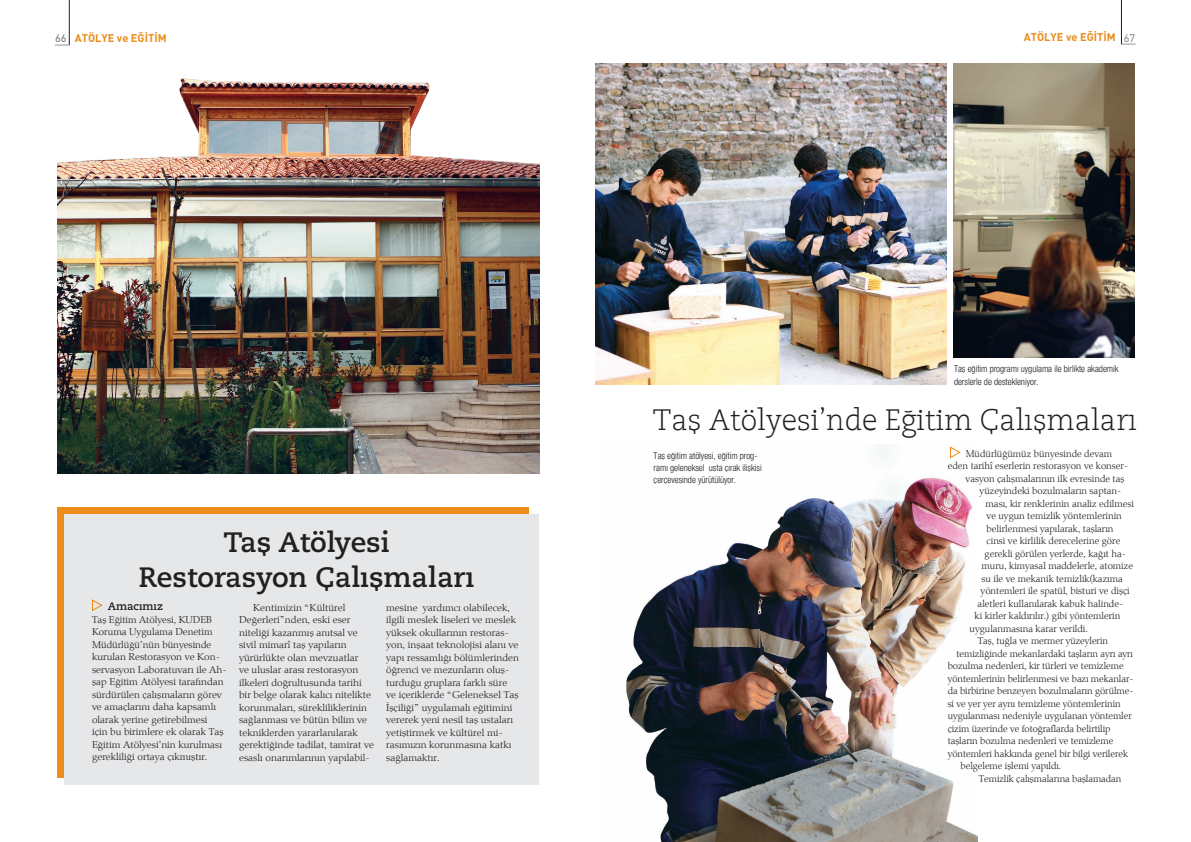
<style>
.page{position:relative;width:1191px;height:842px;background:#fff}
.page>*{position:absolute;margin:0;border:0;box-sizing:border-box;transform-origin:0 0}
.baslik1{font:29.5px "Caecilia Light T";letter-spacing:-.005em;color:#231f20}
.baslik1-2{font:700 28px "Caecilia";color:#231f20}
.t1{font:11px "dinbold T";color:#eb8c1b}
.arabaslik{font:700 11px "Caecilia";color:#231f20}
.t2{font:11px "DINPLAINT";color:#636366}
.t3{font:11px "DINPLAINT";color:#76787b}
.metin{font:10px/12.5px "Palatino Light T";color:#231f20}
.resimalti{font:9.5px/12.2px "Helvetica LCT";letter-spacing:-.005em;color:#231f20}
</style>
<div class="page">
<hr style="left:1121px;top:0;width:1px;height:45px;background:#231f20">
<svg style="left:1121px;top:44px;width:14px;height:1px"></svg>
<hr style="left:69px;top:0;width:1px;height:45px;background:#231f20">
<svg style="left:55px;top:45px;width:14px;height:1px"></svg>
<img style="left:626px;top:444px;width:352px;height:398px">
<img style="left:953px;top:63px;width:181px;height:295px">
<img style="left:595px;top:63px;width:351px;height:321px">
<svg style="left:949px;top:445px;width:12px;height:14px"></svg>
<img style="left:57px;top:78px;width:482px;height:395px">
<div style="left:57px;top:507px;width:472px;height:271px;background:#eb8c1b"></div>
<div style="left:65px;top:514px;width:474px;height:271px;background:#e6e7e9"></div>
<svg style="left:92px;top:599px;width:11px;height:13px"></svg>
<p class="t2" style="left:55px;top:31px;width:13px">66</p>
<p class="t1" style="left:75px;top:30px;width:93px">ATÖLYE ve EĞİTİM</p>
<p class="t1" style="left:1024px;top:30px;width:93px">ATÖLYE ve EĞİTİM</p>
<p class="t3" style="left:1123px;top:31px;width:13px">67</p>
<p class="resimalti" style="left:954px;top:363px;width:166px">Taş eğitim programı uygulama ile birlikte akademik derslerle de destekleniyor.</p>
<p class="baslik1-2" style="left:223px;top:526px;width:168px">Taş Atölyesi</p>
<p class="baslik1-2" style="left:139px;top:561px;width:337px">Restorasyon Çalışmaları</p>
<p class="arabaslik" style="left:108px;top:600px;width:57px">Amacımız</p>
<p class="metin" style="left:92px;top:613px;width:136px">Taş Eğitim Atölyesi, KUDEB<br>Koruma Uygulama Denetim<br>Müdürlüğü’nün bünyesinde kurulan Restorasyon ve Kon&shy;servasyon Laboratuvarı ile Ah&shy;şap Eğitim Atölyesi tarafından sürdürülen çalışmaların görev ve amaçlarını daha kapsamlı olarak yerine getirebilmesi<br>için bu birimlere ek olarak Taş<br>Eğitim Atölyesi’nin kurulması gerekliliği ortaya çıkmıştır.</p>
<p class="metin" style="left:239px;top:601px;width:136px;text-indent:14px">Kentimizin “Kültürel<br>Değerleri”nden, eski eser niteliği kazanmış anıtsal ve sivil mimarî taş yapıların yürürlükte olan mevzuatlar<br>ve uluslar arası restorasyon ilkeleri doğrultusunda tarihi bir belge olarak kalıcı nitelikte korunmaları, sürekliliklerinin sağlanması ve bütün bilim ve tekniklerden yararlanılarak gerektiğinde tadilat, tamirat ve esaslı onarımlarının yapılabil-</p>
<p class="metin" style="left:386px;top:601px;width:134px">mesine yardımcı olabilecek, ilgili meslek liseleri ve meslek yüksek okullarının restoras&shy;yon, inşaat teknolojisi alanı ve yapı ressamlığı bölümlerinden öğrenci ve mezunların oluş&shy;turduğu gruplara farklı süre ve içeriklerde “Geleneksel Taş<br>İşçiliği” uygulamalı eğitimini vererek yeni nesil taş ustaları yetiştirmek ve kültürel mi&shy;rasımızın korunmasına katkı sağlamaktır.</p>
<p class="baslik1" style="left:652px;top:403px;width:486px">Taş Atölyesi’nde Eğitim Çalışmaları</p>
<p class="resimalti" style="left:653px;top:449px;width:110px">Taş eğitim atölyesi, eğitim prog&shy;ramı geleneksel usta çırak ilişkisi çerçevesinde yürütülüyor.</p>
<p class="metin" style="left:965px;top:447px;width:148px">Müdürlüğümüz bünyesinde devam</p>
<p class="metin" style="left:947px;top:460px;width:182px">eden tarihî eserlerin restorasyon ve konser-</p>
<p class="metin" style="left:965px;top:472px;width:160px">vasyon çalışmalarının ilk evresinde taş</p>
<p class="metin" style="left:979px;top:485px;width:143px">yüzeyindeki bozulmaların saptan-</p>
<p class="metin" style="left:985px;top:497px;width:150px">ması, kir renklerinin analiz edilmesi</p>
<p class="metin" style="left:986px;top:510px;width:137px">ve uygun temizlik yöntemlerinin</p>
<p class="metin" style="left:986px;top:522px;width:128px">belirlenmesi yapılarak, taşların</p>
<p class="metin" style="left:986px;top:535px;width:135px">cinsi ve kirlilik derecelerine göre</p>
<p class="metin" style="left:984px;top:547px;width:143px">gerekli görülen yerlerde, kağıt ha-</p>
<p class="metin" style="left:981px;top:560px;width:153px">muru, kimyasal maddelerle, atomize</p>
<p class="metin" style="left:981px;top:572px;width:143px">su ile ve mekanik temizlik(kazıma</p>
<p class="metin" style="left:980px;top:585px;width:151px">yöntemleri ile spatül, bisturi ve dişçi</p>
<p class="metin" style="left:977px;top:597px;width:147px">aletleri kullanılarak kabuk halinde-</p>
<p class="metin" style="left:974px;top:610px;width:147px">ki kirler kaldırılır.) gibi yöntemlerin</p>
<p class="metin" style="left:969px;top:622px;width:120px">uygulanmasına karar verildi.</p>
<p class="metin" style="left:977px;top:635px;width:132px">Taş, tuğla ve mermer yüzeylerin</p>
<p class="metin" style="left:956px;top:647px;width:178px">temizliğinde mekanlardaki taşların ayrı ayrı</p>
<p class="metin" style="left:947px;top:660px;width:177px">bozulma nedenleri, kir türleri ve temizleme</p>
<p class="metin" style="left:947px;top:672px;width:187px">yöntemlerinin belirlenmesi ve bazı mekanlar-</p>
<p class="metin" style="left:947px;top:685px;width:187px">da birbirine benzeyen bozulmaların görülme-</p>
<p class="metin" style="left:947px;top:697px;width:174px">si ve yer yer aynı temizleme yöntemlerinin</p>
<p class="metin" style="left:947px;top:710px;width:186px">uygulanması nedeniyle uygulanan yöntemler</p>
<p class="metin" style="left:947px;top:722px;width:164px">çizim üzerinde ve fotoğraflarda belirtilip</p>
<p class="metin" style="left:947px;top:735px;width:167px">taşların bozulma nedenleri ve temizleme</p>
<p class="metin" style="left:947px;top:747px;width:182px">yöntemleri hakkında genel bir bilgi verilerek</p>
<p class="metin" style="left:960px;top:760px;width:102px">belgeleme işlemi yapıldı.</p>
<p class="metin" style="left:978px;top:772px;width:144px">Temizlik çalışmalarına başlamadan</p>
</div>
